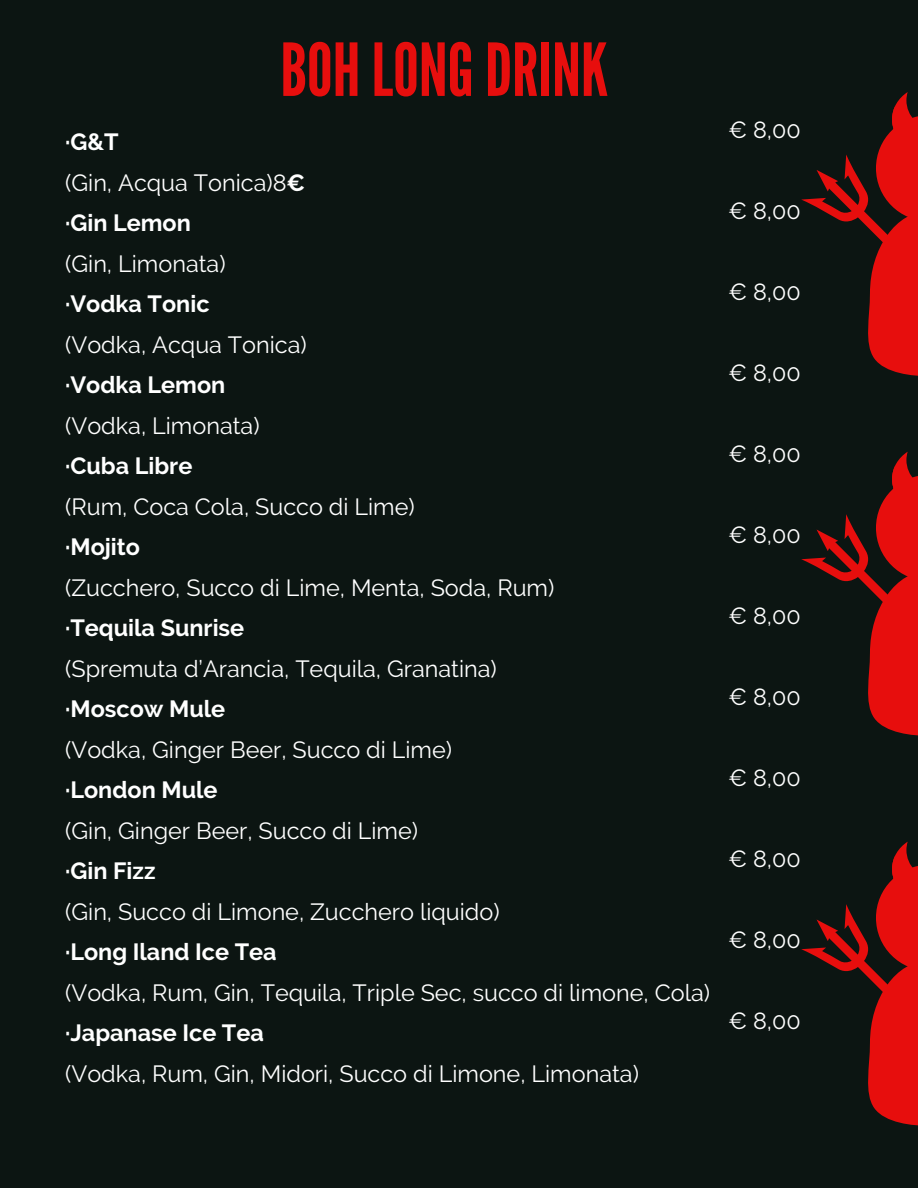
<style>
.page{position:relative;width:918px;height:1188px;background:#0c1512}
.page>*{position:absolute;margin:0;border:0;box-sizing:border-box;transform-origin:0 0}
.t1{font:72.9px "League Gothic";color:#e70e0d}
.t2{font:23.4px "Raleway";color:#fff}
.t3{font:700 23.4px "Raleway";color:#fff}
.s1{font-weight:700}
</style>
<div class="page">
<svg style="left:801px;top:842px;width:117px;height:284px"></svg>
<svg style="left:801px;top:452px;width:117px;height:284px"></svg>
<svg style="left:801px;top:92px;width:117px;height:284px"></svg>
<p class="t1" style="left:280px;top:28px;width:329px">BOHLONGDRINK</p>
<p class="t3" style="left:65px;top:128px;width:55px">·G&amp;T</p>
<p class="t2" style="left:65px;top:169px;width:242px">(Gin, Acqua Tonica)8<span class="s1">€</span></p>
<p class="t3" style="left:65px;top:209px;width:127px">·Gin Lemon</p>
<p class="t2" style="left:65px;top:250px;width:162px">(Gin, Limonata)</p>
<p class="t3" style="left:65px;top:290px;width:146px">·Vodka Tonic</p>
<p class="t2" style="left:65px;top:331px;width:243px">(Vodka, Acqua Tonica)</p>
<p class="t3" style="left:65px;top:371px;width:162px">·Vodka Lemon</p>
<p class="t2" style="left:65px;top:412px;width:196px">(Vodka, Limonata)</p>
<p class="t3" style="left:65px;top:452px;width:129px">·Cuba Libre</p>
<p class="t2" style="left:65px;top:493px;width:351px">(Rum, Coca Cola, Succo di Lime)</p>
<p class="t3" style="left:65px;top:533px;width:76px">·Mojito</p>
<p class="t2" style="left:65px;top:574px;width:491px">(Zucchero, Succo di Lime, Menta, Soda, Rum)</p>
<p class="t3" style="left:65px;top:614px;width:181px">·Tequila Sunrise</p>
<p class="t2" style="left:65px;top:655px;width:433px">(Spremuta d’Arancia, Tequila, Granatina)</p>
<p class="t3" style="left:65px;top:695px;width:162px">·Moscow Mule</p>
<p class="t2" style="left:65px;top:736px;width:388px">(Vodka, Ginger Beer, Succo di Lime)</p>
<p class="t3" style="left:65px;top:776px;width:154px">·London Mule</p>
<p class="t2" style="left:65px;top:817px;width:354px">(Gin, Ginger Beer, Succo di Lime)</p>
<p class="t3" style="left:65px;top:857px;width:92px">·Gin Fizz</p>
<p class="t2" style="left:65px;top:898px;width:436px">(Gin, Succo di Limone, Zucchero liquido)</p>
<p class="t3" style="left:65px;top:938px;width:213px">·Long Iland Ice Tea</p>
<p class="t2" style="left:65px;top:979px;width:646px">(Vodka, Rum, Gin, Tequila, Triple Sec, succo di limone, Cola)</p>
<p class="t3" style="left:65px;top:1019px;width:200px">·Japanase Ice Tea</p>
<p class="t2" style="left:65px;top:1060px;width:575px">(Vodka, Rum, Gin, Midori, Succo di Limone, Limonata)</p>
<p class="t2" style="left:728px;top:116px;width:74px">€ 8,00</p>
<p class="t2" style="left:728px;top:197px;width:74px">€ 8,00</p>
<p class="t2" style="left:728px;top:278px;width:74px">€ 8,00</p>
<p class="t2" style="left:728px;top:359px;width:74px">€ 8,00</p>
<p class="t2" style="left:728px;top:440px;width:74px">€ 8,00</p>
<p class="t2" style="left:728px;top:521px;width:74px">€ 8,00</p>
<p class="t2" style="left:728px;top:602px;width:74px">€ 8,00</p>
<p class="t2" style="left:728px;top:683px;width:74px">€ 8,00</p>
<p class="t2" style="left:728px;top:764px;width:74px">€ 8,00</p>
<p class="t2" style="left:728px;top:845px;width:74px">€ 8,00</p>
<p class="t2" style="left:728px;top:926px;width:74px">€ 8,00</p>
<p class="t2" style="left:728px;top:1007px;width:74px">€ 8,00</p>
</div>
